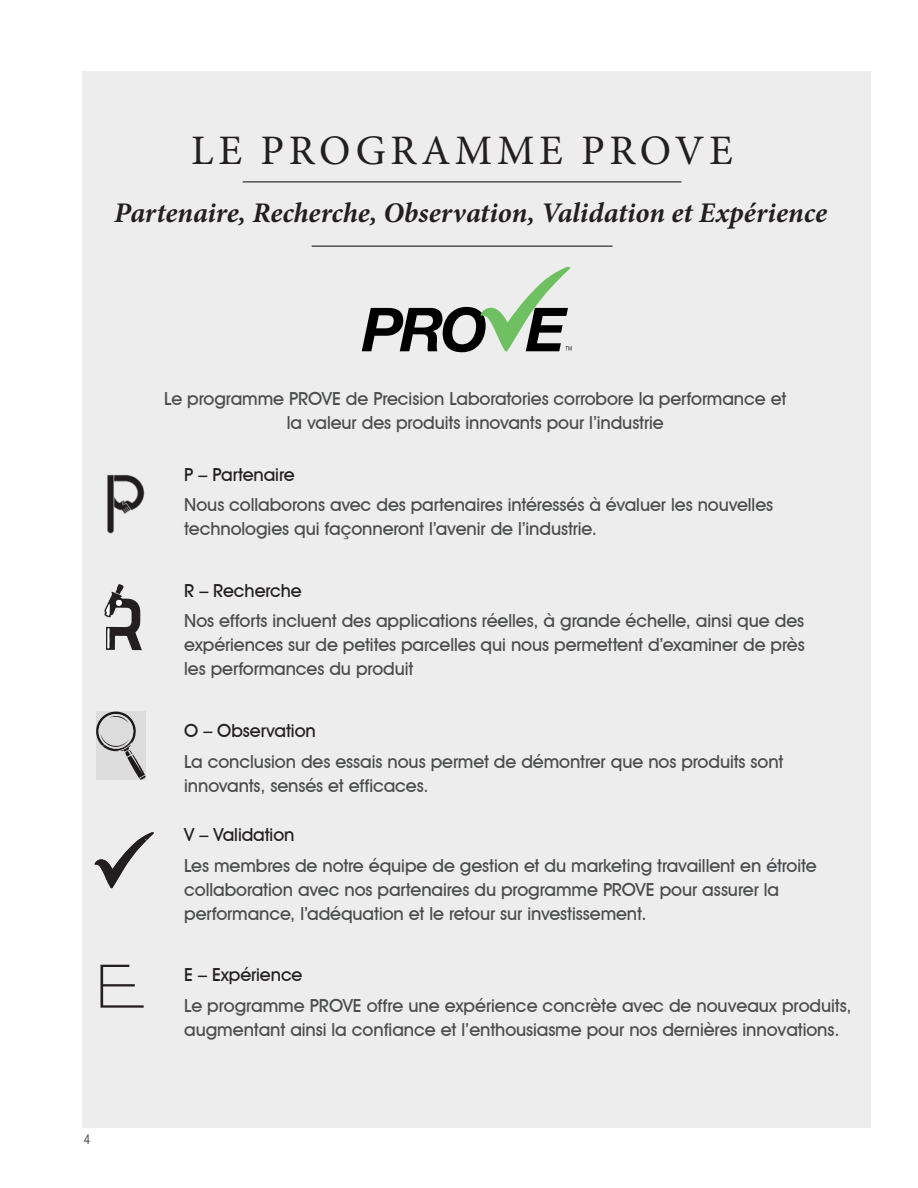
<style>
.page{position:relative;width:918px;height:1188px;background:#fff}
.page>*{position:absolute;margin:0;border:0;box-sizing:border-box;transform-origin:0 0}
.t1{font:42px "Minion Pro";letter-spacing:.11em;color:#231f20}
.t2{font:italic 700 28.5px "Minion Pro";color:#231f20}
.t3{font:500 18px/24px "Avant Garde IT Cby BT";letter-spacing:-.005em;color:#4b4c4d}
.t4{font:500 18px "Avant Garde IT Cby BT";letter-spacing:-.005em;color:#231f20}
.t5{font:condensed 13.5px "Helvetica";color:#4b4c4d}
</style>
<div class="page">
<div style="left:82px;top:71px;width:788px;height:1057px;background:#ededed"></div>
<hr style="left:312px;top:246px;width:301px;height:1px;background:#231f20">
<hr style="left:243px;top:181px;width:438px;height:1px;background:#231f20">
<img style="left:107px;top:474px;width:38px;height:60px">
<svg style="left:104px;top:584px;width:38px;height:66px"></svg>
<svg style="left:96px;top:712px;width:50px;height:68px;background:#c0bfc0"></svg>
<svg style="left:95px;top:832px;width:59px;height:56px"></svg>
<svg style="left:100px;top:965px;width:44px;height:43px"></svg>
<svg style="left:362px;top:267px;width:210px;height:85px"></svg>
<p class="t1" style="left:191px;top:122px;width:543px">LE PROGRAMME PROVE</p>
<p class="t2" style="left:114px;top:193px;width:714px">Partenaire, Recherche, Observation, Validation et Expérience</p>
<p class="t5" style="left:84px;top:1132px;width:8px">4</p>
<p class="t3" style="left:164px;top:387px;width:623px;text-align:center">Le programme PROVE de Precision Laboratories corrobore la performance et la valeur des produits innovants pour l’industrie</p>
<p class="t4" style="left:184px;top:463px;width:112px">P – Partenaire</p>
<p class="t3" style="left:184px;top:493px;width:591px">Nous collaborons avec des partenaires intéressés à évaluer les nouvelles technologies qui façonneront l’avenir de l’industrie.</p>
<p class="t4" style="left:184px;top:579px;width:119px">R – Recherche</p>
<p class="t3" style="left:184px;top:609px;width:622px;text-align:justify">Nos efforts incluent des applications réelles, à grande échelle, ainsi que des expériences sur de petites parcelles qui nous permettent d’examiner de près les performances du produit</p>
<p class="t4" style="left:184px;top:720px;width:133px">O – Observation</p>
<p class="t3" style="left:184px;top:749px;width:601px">La conclusion des essais nous permet de démontrer que nos produits sont innovants, sensés et efficaces.</p>
<p class="t4" style="left:184px;top:824px;width:112px">V – Validation</p>
<p class="t3" style="left:184px;top:853px;width:634px">Les membres de notre équipe de gestion et du marketing travaillent en étroite collaboration avec nos partenaires du programme PROVE pour assurer la performance, l’adéquation et le retour sur investissement.</p>
<p class="t4" style="left:184px;top:964px;width:120px">E – Expérience</p>
<p class="t3" style="left:184px;top:994px;width:669px">Le programme PROVE offre une expérience concrète avec de nouveaux produits, augmentant ainsi la confiance et l’enthousiasme pour nos dernières innovations.</p>
</div>
